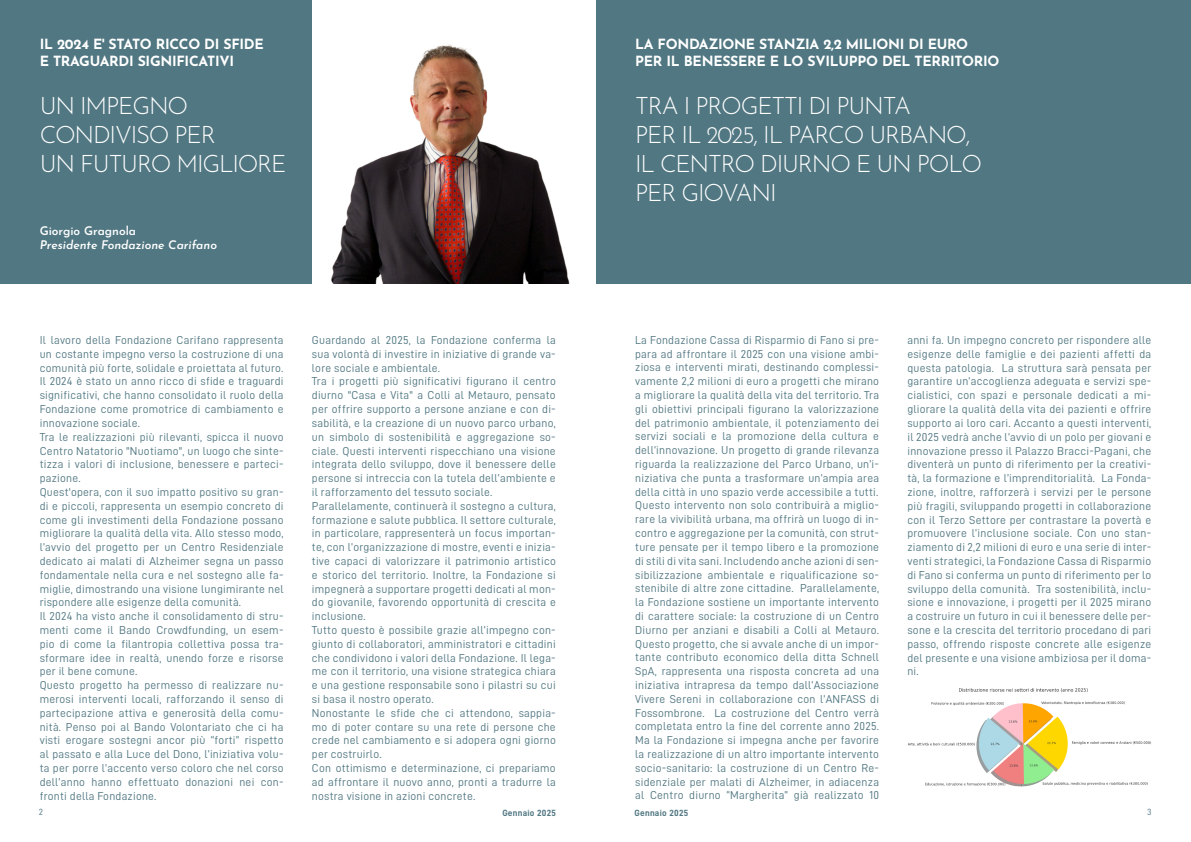
<style>
.page{position:relative;width:1191px;height:842px;background:#fff}
.page>*{position:absolute;margin:0;border:0;box-sizing:border-box;transform-origin:0 0}
.t1{font:300 24px/28.8px "Josefin Sans";letter-spacing:-.05em;color:#fff}
.t2{font:700 14px "Josefin Sans";letter-spacing:-.02em;color:#fff}
.t3{font:italic 600 12px "Josefin Sans";color:#fff}
.t4{font:600 12px "Josefin Sans";color:#fff}
.t5{font:11.5px/13.8px "D DIN";letter-spacing:.02em;color:#517782;text-align:justify}
.t6{font:9px "D DIN Bold";letter-spacing:.03em;color:#517782}
.t7{font:9px "D DIN";color:#517782}
</style>
<div class="page">
<div style="left:0;top:0;width:1191px;height:283px;background:#517782"></div>
<div style="left:312px;top:0;width:283px;height:283px;background:#fff"></div>
<img style="left:331px;top:44px;width:239px;height:239px">
<img style="left:907px;top:688px;width:244px;height:99px">
<p class="t2" style="left:40px;top:32px;width:225px">IL 2024 E' STATO RICCO DI SFIDE</p>
<p class="t2" style="left:40px;top:49px;width:196px">E TRAGUARDI SIGNIFICATIVI</p>
<p class="t2" style="left:635px;top:32px;width:334px">LA FONDAZIONE STANZIA 2,2 MILIONI DI EURO</p>
<p class="t2" style="left:635px;top:49px;width:366px">PER IL BENESSERE E LO SVILUPPO DEL TERRITORIO</p>
<p class="t1" style="left:40px;top:89px;width:178px">UN IMPEGNO<br>CONDIVISO PER</p>
<p class="t1" style="left:40px;top:147px;width:248px">UN FUTURO MIGLIORE</p>
<p class="t1" style="left:635px;top:89px;width:277px">TRA I PROGETTI DI PUNTA</p>
<p class="t1" style="left:635px;top:118px;width:348px">PER IL 2025, IL PARCO URBANO,<br>IL CENTRO DIURNO E UN POLO<br>PER GIOVANI</p>
<p class="t4" style="left:40px;top:220px;width:98px">Giorgio Gragnola</p>
<p class="t3" style="left:40px;top:235px;width:179px">Presidente Fondazione Carifano</p>
<p class="t5" style="left:40px;top:333px;width:245px">Il lavoro della Fondazione Carifano rappresenta un costante impegno verso la costruzione di una comunità più forte, solidale e proiettata al futuro.<br>Il 2024 è stato un anno ricco di sfide e traguardi significativi, che hanno consolidato il ruolo della Fondazione come promotrice di cambiamento e innovazione sociale.</p>
<p class="t5" style="left:40px;top:430px;width:245px">Tra le realizzazioni più rilevanti, spicca il nuovo Centro Natatorio "Nuotiamo", un luogo che sinte&shy;tizza i valori di inclusione, benessere e parteci&shy;pazione.</p>
<p class="t5" style="left:40px;top:485px;width:245px">Quest'opera, con il suo impatto positivo su gran&shy;di e piccoli, rappresenta un esempio concreto di come gli investimenti della Fondazione possano migliorare la qualità della vita. Allo stesso modo, l’avvio del progetto per un Centro Residenziale dedicato ai malati di Alzheimer segna un passo fondamentale nella cura e nel sostegno alle fa&shy;miglie, dimostrando una visione lungimirante nel rispondere alle esigenze della comunità.</p>
<p class="t5" style="left:40px;top:609px;width:245px">Il 2024 ha visto anche il consolidamento di stru&shy;menti come il Bando Crowdfunding, un esem&shy;pio di come la filantropia collettiva possa tra&shy;sformare idee in realtà, unendo forze e risorse per il bene comune.</p>
<p class="t5" style="left:40px;top:678px;width:245px">Questo progetto ha permesso di realizzare nu&shy;merosi interventi locali, rafforzando il senso di partecipazione attiva e generosità della comu&shy;nità. Penso poi al Bando Volontariato che ci ha visti erogare sostegni ancor più “forti” rispetto al passato e alla Luce del Dono, l’iniziativa volu&shy;ta per porre l’accento verso coloro che nel corso dell’anno hanno effettuato donazioni nei con&shy;fronti della Fondazione.</p>
<p class="t5" style="left:312px;top:333px;width:245px">Guardando al 2025, la Fondazione conferma la sua volontà di investire in iniziative di grande va&shy;lore sociale e ambientale.</p>
<p class="t5" style="left:312px;top:374px;width:245px">Tra i progetti più significativi figurano il centro diurno "Casa e Vita" a Colli al Metauro, pensato per offrire supporto a persone anziane e con di&shy;sabilità, e la creazione di un nuovo parco urbano, un simbolo di sostenibilità e aggregazione so&shy;ciale. Questi interventi rispecchiano una visione integrata dello sviluppo, dove il benessere delle persone si intreccia con la tutela dell’ambiente e il rafforzamento del tessuto sociale.</p>
<p class="t5" style="left:312px;top:499px;width:245px">Parallelamente, continuerà il sostegno a cultura, formazione e salute pubblica. Il settore culturale, in particolare, rappresenterà un focus importan&shy;te, con l’organizzazione di mostre, eventi e inizia&shy;tive capaci di valorizzare il patrimonio artistico e storico del territorio. Inoltre, la Fondazione si impegnerà a supportare progetti dedicati al mon&shy;do giovanile, favorendo opportunità di crescita e inclusione.</p>
<p class="t5" style="left:312px;top:623px;width:245px">Tutto questo è possibile grazie all’impegno con&shy;giunto di collaboratori, amministratori e cittadini che condividono i valori della Fondazione. Il lega&shy;me con il territorio, una visione strategica chiara e una gestione responsabile sono i pilastri su cui si basa il nostro operato.</p>
<p class="t5" style="left:312px;top:706px;width:245px">Nonostante le sfide che ci attendono, sappia&shy;mo di poter contare su una rete di persone che crede nel cambiamento e si adopera ogni giorno per costruirlo.</p>
<p class="t5" style="left:312px;top:761px;width:245px">Con ottimismo e determinazione, ci prepariamo ad affrontare il nuovo anno, pronti a tradurre la nostra visione in azioni concrete.</p>
<p class="t5" style="left:635px;top:333px;width:245px">La Fondazione Cassa di Risparmio di Fano si pre&shy;para ad affrontare il 2025 con una visione ambi&shy;ziosa e interventi mirati, destinando complessi&shy;vamente 2,2 milioni di euro a progetti che mirano a migliorare la qualità della vita del territorio. Tra gli obiettivi principali figurano la valorizzazione del patrimonio ambientale, il potenziamento dei servizi sociali e la promozione della cultura e dell’innovazione. Un progetto di grande rilevanza riguarda la realizzazione del Parco Urbano, un’i&shy;niziativa che punta a trasformare un’ampia area della città in uno spazio verde accessibile a tutti.</p>
<p class="t5" style="left:635px;top:498px;width:245px">Questo intervento non solo contribuirà a miglio&shy;rare la vivibilità urbana, ma offrirà un luogo di in&shy;contro e aggregazione per la comunità, con strut&shy;ture pensate per il tempo libero e la promozione di stili di vita sani. Includendo anche azioni di sen&shy;sibilizzazione ambientale e riqualificazione so&shy;stenibile di altre zone cittadine. Parallelamente, la Fondazione sostiene un importante intervento di carattere sociale: la costruzione di un Centro Diurno per anziani e disabili a Colli al Metauro.<br>Questo progetto, che si avvale anche di un impor&shy;tante contributo economico della ditta Schnell SpA, rappresenta una risposta concreta ad una iniziativa intrapresa da tempo dall’Associazione Vivere Sereni in collaborazione con l’ANFASS di Fossombrone. La costruzione del Centro verrà completata entro la fine del corrente anno 2025.<br>Ma la Fondazione si impegna anche per favorire la realizzazione di un altro importante intervento socio-sanitario: la costruzione di un Centro Re&shy;sidenziale per malati di Alzheimer, in adiacenza al Centro diurno “Margherita” già realizzato 10</p>
<p class="t5" style="left:907px;top:333px;width:245px">anni fa. Un impegno concreto per rispondere alle esigenze delle famiglie e dei pazienti affetti da questa patologia. La struttura sarà pensata per garantire un’accoglienza adeguata e servizi spe&shy;cialistici, con spazi e personale dedicati a mi&shy;gliorare la qualità della vita dei pazienti e offrire supporto ai loro cari. Accanto a questi interventi, il 2025 vedrà anche l’avvio di un polo per giovani e innovazione presso il Palazzo Bracci-Pagani, che diventerà un punto di riferimento per la creativi&shy;tà, la formazione e l’imprenditorialità. La Fonda&shy;zione, inoltre, rafforzerà i servizi per le persone più fragili, sviluppando progetti in collaborazione con il Terzo Settore per contrastare la povertà e promuovere l’inclusione sociale. Con uno stan&shy;ziamento di 2,2 milioni di euro e una serie di inter&shy;venti strategici, la Fondazione Cassa di Risparmio di Fano si conferma un punto di riferimento per lo sviluppo della comunità. Tra sostenibilità, inclu&shy;sione e innovazione, i progetti per il 2025 mirano a costruire un futuro in cui il benessere delle per&shy;sone e la crescita del territorio procedano di pari passo, offrendo risposte concrete alle esigenze del presente e una visione ambiziosa per il doma&shy;ni.</p>
<p class="t7" style="left:39px;top:807px;width:6px">2</p>
<p class="t6" style="left:502px;top:808px;width:55px">Gennaio 2025</p>
<p class="t6" style="left:634px;top:808px;width:55px">Gennaio 2025</p>
<p class="t7" style="left:1147px;top:807px;width:6px">3</p>
</div>
